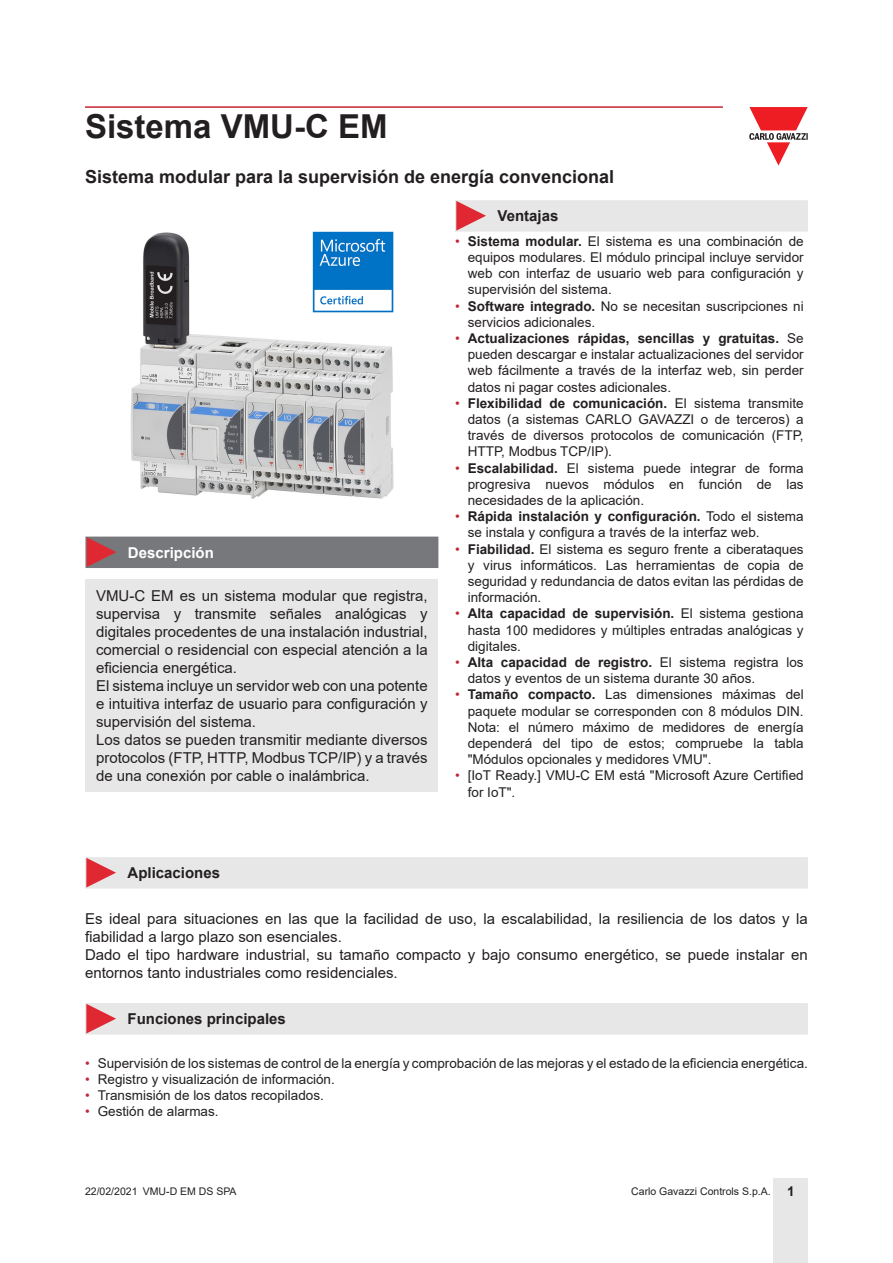
<style>
.page{position:relative;width:893px;height:1263px;background:#fff}
.page>*{position:absolute;margin:0;border:0;box-sizing:border-box;transform-origin:0 0}
.t1{font:700 33px "Arial";color:#231f20}
.Titolo02{font:700 18px "Arial";color:#231f20}
.Testo{font:15px/18px "Arial";color:#231f20;text-align:justify}
.Titolo03{font:700 15px "Arial";color:#231f20}
.Titolo04{font:700 15px "Arial";color:#fff}
.t2{font:13.5px/16.2px "Arial";color:#231f20;text-align:justify}
.t3{font:10.5px "Arial";color:#231f20}
.s1{color:#c42633}
.s2{font-weight:700}
.s3{font-weight:700;font-size:13.5px}
</style>
<div class="page">
<hr style="left:85px;top:106px;width:638px;height:2px;background:#c42633">
<div style="left:774px;top:1178px;width:34px;height:85px;background:#e7e7e8"></div>
<svg style="left:749px;top:107px;width:59px;height:59px"></svg>
<div style="left:85px;top:580px;width:353px;height:212px;background:#e7e7e8"></div>
<img style="left:130px;top:231px;width:264px;height:268px">
<div style="left:85px;top:537px;width:353px;height:31px;background:#77787b"></div>
<div style="left:455px;top:200px;width:353px;height:32px;background:#e7e7e8"></div>
<div style="left:85px;top:857px;width:723px;height:31px;background:#e7e7e8"></div>
<div style="left:85px;top:1003px;width:723px;height:31px;background:#e7e7e8"></div>
<h1 class="t1" style="left:85px;top:103px;width:304px">Sistema VMU-C EM</h1>
<p class="Titolo02" style="left:85px;top:164px;width:531px">Sistema modular para la supervisión de energía convencional</p>
<p class="Titolo04" style="left:128px;top:542px;width:87px">Descripción</p>
<p class="Testo" style="left:96px;top:587px;width:333px">VMU-C EM es un sistema modular que registra, supervisa y transmite señales analógicas y digitales procedentes de una instalación industrial, comercial o residencial con especial atención a la eficiencia energética.</p>
<p class="Testo" style="left:96px;top:677px;width:333px">El sistema incluye un servidor web con una potente e intuitiva interfaz de usuario para configuración y supervisión del sistema.</p>
<p class="Testo" style="left:96px;top:731px;width:333px">Los datos se pueden transmitir mediante diversos protocolos (FTP, HTTP, Modbus TCP/IP) y a través de una conexión por cable o inalámbrica.</p>
<p class="Titolo03" style="left:497px;top:206px;width:62px">Ventajas</p>
<p class="t2" style="left:468px;top:233px;width:337px;text-indent:-13px"><span class="s1">•</span> <span class="s2">Sistema modular.</span> El sistema es una combinación de equipos modulares. El módulo principal incluye servidor web con interfaz de usuario web para configuración y supervisión del sistema.</p>
<p class="t2" style="left:468px;top:298px;width:337px;text-indent:-13px"><span class="s1">•</span> <span class="s2">Software integrado.</span> No se necesitan suscripciones ni servicios adicionales.</p>
<p class="t2" style="left:468px;top:330px;width:337px;text-indent:-13px"><span class="s1">•</span> <span class="s2">Actualizaciones rápidas, sencillas y gratuitas.</span> Se pueden descargar e instalar actualizaciones del servidor web fácilmente a través de la interfaz web, sin perder datos ni pagar costes adicionales.</p>
<p class="t2" style="left:468px;top:395px;width:337px;text-indent:-13px"><span class="s1">•</span> <span class="s2">Flexibilidad de comunicación.</span> El sistema transmite datos (a sistemas CARLO GAVAZZI o de terceros) a través de diversos protocolos de comunicación (FTP, HTTP, Modbus TCP/IP).</p>
<p class="t2" style="left:468px;top:460px;width:337px;text-indent:-13px"><span class="s1">•</span> <span class="s2">Escalabilidad.</span> El sistema puede integrar de forma progresiva nuevos módulos en función de las necesidades de la aplicación.</p>
<p class="t2" style="left:468px;top:508px;width:337px;text-indent:-13px"><span class="s1">•</span> <span class="s2">Rápida instalación y configuración.</span> Todo el sistema se instala y configura a través de la interfaz web.</p>
<p class="t2" style="left:468px;top:541px;width:337px;text-indent:-13px"><span class="s1">•</span> <span class="s2">Fiabilidad.</span> El sistema es seguro frente a ciberataques y virus informáticos. Las herramientas de copia de seguridad y redundancia de datos evitan las pérdidas de información.</p>
<p class="t2" style="left:468px;top:605px;width:337px;text-indent:-13px"><span class="s1">•</span> <span class="s2">Alta capacidad de supervisión.</span> El sistema gestiona hasta 100 medidores y múltiples entradas analógicas y digitales.</p>
<p class="t2" style="left:468px;top:654px;width:337px;text-indent:-13px"><span class="s1">•</span> <span class="s2">Alta capacidad de registro.</span> El sistema registra los datos y eventos de un sistema durante 30 años.</p>
<p class="t2" style="left:468px;top:686px;width:337px;text-indent:-13px"><span class="s1">•</span> <span class="s2">Tamaño compacto.</span> Las dimensiones máximas del paquete modular se corresponden con 8 módulos DIN.<br>Nota: el número máximo de medidores de energía dependerá del tipo de estos; compruebe la tabla "Módulos opcionales y medidores VMU".</p>
<p class="t2" style="left:468px;top:767px;width:337px;text-indent:-13px"><span class="s1">•</span> [IoT Ready.] VMU-C EM está "Microsoft Azure Certified for IoT".</p>
<p class="Titolo03" style="left:128px;top:862px;width:94px">Aplicaciones</p>
<p class="Testo" style="left:85px;top:909px;width:724px">Es ideal para situaciones en las que la facilidad de uso, la escalabilidad, la resiliencia de los datos y la fiabilidad a largo plazo son esenciales.</p>
<p class="Testo" style="left:85px;top:945px;width:724px">Dado el tipo hardware industrial, su tamaño compacto y bajo consumo energético, se puede instalar en entornos tanto industriales como residenciales.</p>
<p class="Titolo03" style="left:128px;top:1008px;width:160px">Funciones principales</p>
<p class="t2" style="left:85px;top:1055px;width:724px"><span class="s1">•</span> Supervisión de los sistemas de control de la energía y comprobación de las mejoras y el estado de la eficiencia energética.</p>
<p class="t2" style="left:85px;top:1071px;width:251px"><span class="s1">•</span> Registro y visualización de información.</p>
<p class="t2" style="left:85px;top:1087px;width:240px"><span class="s1">•</span> Transmisión de los datos recopilados.</p>
<p class="t2" style="left:85px;top:1103px;width:135px"><span class="s1">•</span> Gestión de alarmas.</p>
<p class="t3" style="left:85px;top:1183px;width:153px">22/02/2021 VMU-D EM DS SPA</p>
<p class="t3" style="left:631px;top:1183px;width:165px">Carlo Gavazzi Controls S.p.A. <span class="s3">1</span></p>
</div>
